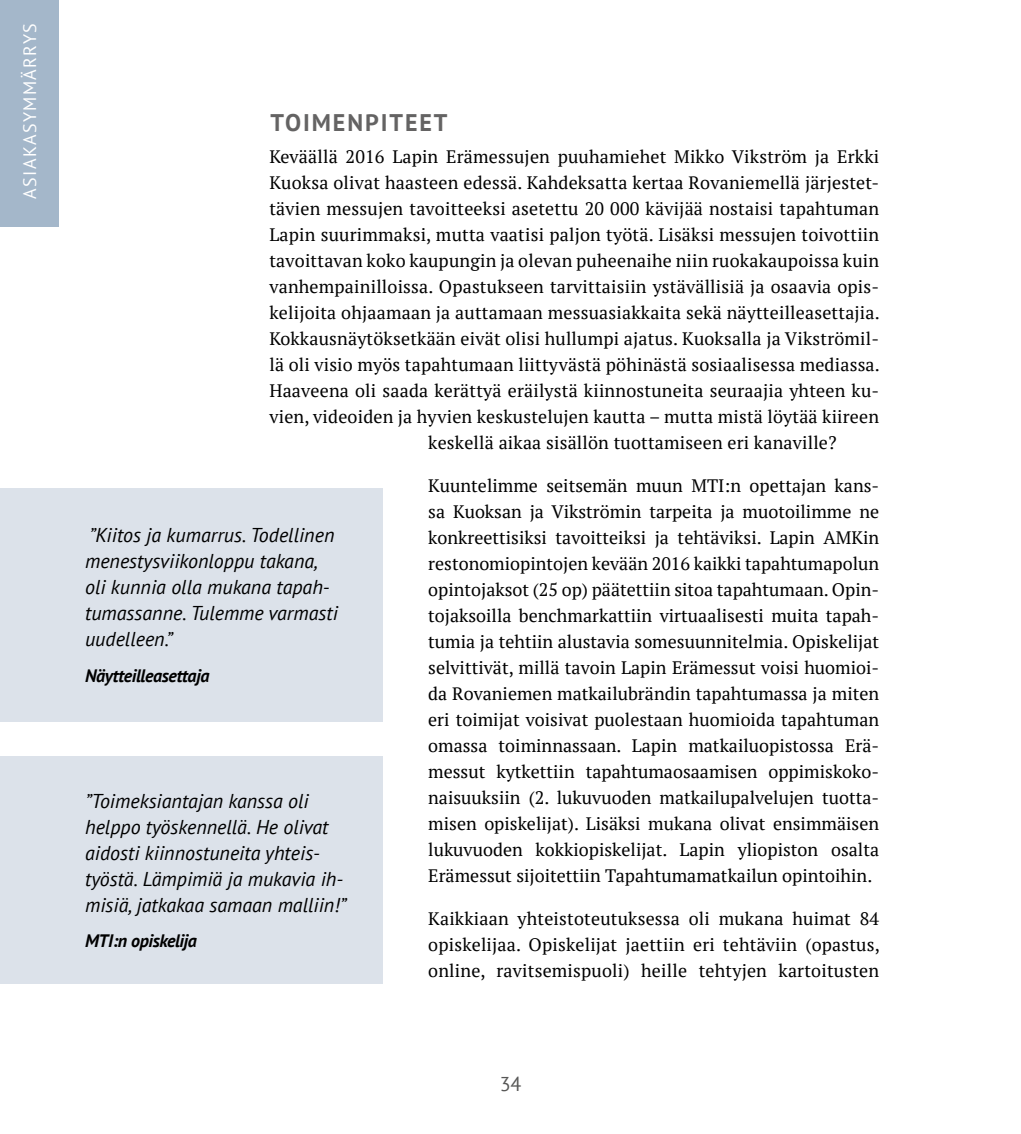
<style>
.page{position:relative;width:1021px;height:1134px;background:#fff}
.page>*{position:absolute;margin:0;border:0;box-sizing:border-box;transform-origin:0 0}
.t1{font:700 24px "PT Sans";letter-spacing:.08em;color:#646363}
.t2{font:italic 20px/26px "PT Sans";color:#000}
.t3{font:20px "PT Sans";color:#575756}
.t4{font:18px/26px "PT Serif";letter-spacing:.01em;color:#000;text-align:justify}
.t5{font:italic 700 18px "PT Sans";letter-spacing:-.02em;color:#000}
.t6{font:18px "PT Sans";letter-spacing:.08em;color:#fff}
</style>
<div class="page">
<div style="left:0;top:0;width:59px;height:227px;background:#a4b7ca"></div>
<div style="left:0;top:488px;width:383px;height:233px;background:#dce2ea"></div>
<div style="left:0;top:756px;width:383px;height:228px;background:#dce2ea"></div>
<p class="t6" style="left:18px;top:199px;width:177px;rotate:-90deg">ASIAKASYMMÄRRYS</p>
<h1 class="t1" style="left:270px;top:107px;width:179px">TOIMENPITEET</h1>
<p class="t4" style="left:269px;top:143px;width:611px">Keväällä 2016 Lapin Erämessujen puuhamiehet Mikko Vikström ja Erkki</p>
<p class="t4" style="left:269px;top:169px;width:611px">Kuoksa olivat haasteen edessä. Kahdeksatta kertaa Rovaniemellä järjestet-</p>
<p class="t4" style="left:269px;top:195px;width:611px">tävien messujen tavoitteeksi asetettu 20 000 kävijää nostaisi tapahtuman</p>
<p class="t4" style="left:269px;top:221px;width:611px">Lapin suurimmaksi, mutta vaatisi paljon työtä. Lisäksi messujen toivottiin</p>
<p class="t4" style="left:269px;top:247px;width:611px">tavoittavan koko kaupungin ja olevan puheenaihe niin ruokakaupoissa kuin</p>
<p class="t4" style="left:269px;top:273px;width:611px">vanhempainilloissa. Opastukseen tarvittaisiin ystävällisiä ja osaavia opis-</p>
<p class="t4" style="left:269px;top:299px;width:612px">kelijoita ohjaamaan ja auttamaan messuasiakkaita sekä näytteilleasettajia.</p>
<p class="t4" style="left:269px;top:325px;width:611px">Kokkausnäytöksetkään eivät olisi hullumpi ajatus. Kuoksalla ja Vikströmil-</p>
<p class="t4" style="left:269px;top:351px;width:612px">lä oli visio myös tapahtumaan liittyvästä pöhinästä sosiaalisessa mediassa.</p>
<p class="t4" style="left:269px;top:377px;width:611px">Haaveena oli saada kerättyä eräilystä kiinnostuneita seuraajia yhteen ku-</p>
<p class="t4" style="left:269px;top:403px;width:611px">vien, videoiden ja hyvien keskustelujen kautta – mutta mistä löytää kiireen</p>
<p class="t4" style="left:428px;top:429px;width:410px">keskellä aikaa sisällön tuottamiseen eri kanaville?</p>
<p class="t4" style="left:428px;top:472px;width:452px">Kuuntelimme seitsemän muun MTI:n opettajan kans&shy;sa Kuoksan ja Vikströmin tarpeita ja muotoilimme ne konkreettisiksi tavoitteiksi ja tehtäviksi. Lapin AMKin restonomiopintojen kevään 2016 kaikki tapahtumapolun opintojaksot (25 op) päätettiin sitoa tapahtumaan. Opin&shy;tojaksoilla benchmarkattiin virtuaalisesti muita tapah&shy;tumia ja tehtiin alustavia somesuunnitelmia. Opiskelijat selvittivät, millä tavoin Lapin Erämessut voisi huomioi&shy;da Rovaniemen matkailubrändin tapahtumassa ja miten eri toimijat voisivat puolestaan huomioida tapahtuman omassa toiminnassaan. Lapin matkailuopistossa Erä&shy;messut kytkettiin tapahtumaosaamisen oppimiskoko&shy;naisuuksiin (2. lukuvuoden matkailupalvelujen tuotta&shy;misen opiskelijat). Lisäksi mukana olivat ensimmäisen lukuvuoden kokkiopiskelijat. Lapin yliopiston osalta Erämessut sijoitettiin Tapahtumamatkailun opintoihin.</p>
<p class="t4" style="left:428px;top:905px;width:453px">Kaikkiaan yhteistoteutuksessa oli mukana huimat 84 opiskelijaa. Opiskelijat jaettiin eri tehtäviin (opastus, online, ravitsemispuoli) heille tehtyjen kartoitusten</p>
<p class="t2" style="left:85px;top:522px;width:254px">”Kiitos ja kumarrus. Todellinen menestysviikonloppu takana, oli kunnia olla mukana tapah&shy;tumassanne. Tulemme varmasti uudelleen.”</p>
<p class="t5" style="left:85px;top:663px;width:126px">Näytteilleasettaja</p>
<p class="t2" style="left:85px;top:787px;width:263px">”Toimeksiantajan kanssa oli helppo työskennellä. He olivat aidosti kiinnostuneita yhteis&shy;työstä. Lämpimiä ja mukavia ih&shy;misiä, jatkakaa samaan malliin!”</p>
<p class="t5" style="left:85px;top:929px;width:113px">MTI:n opiskelija</p>
<p class="t3" style="left:499px;top:1071px;width:23px">34</p>
</div>
